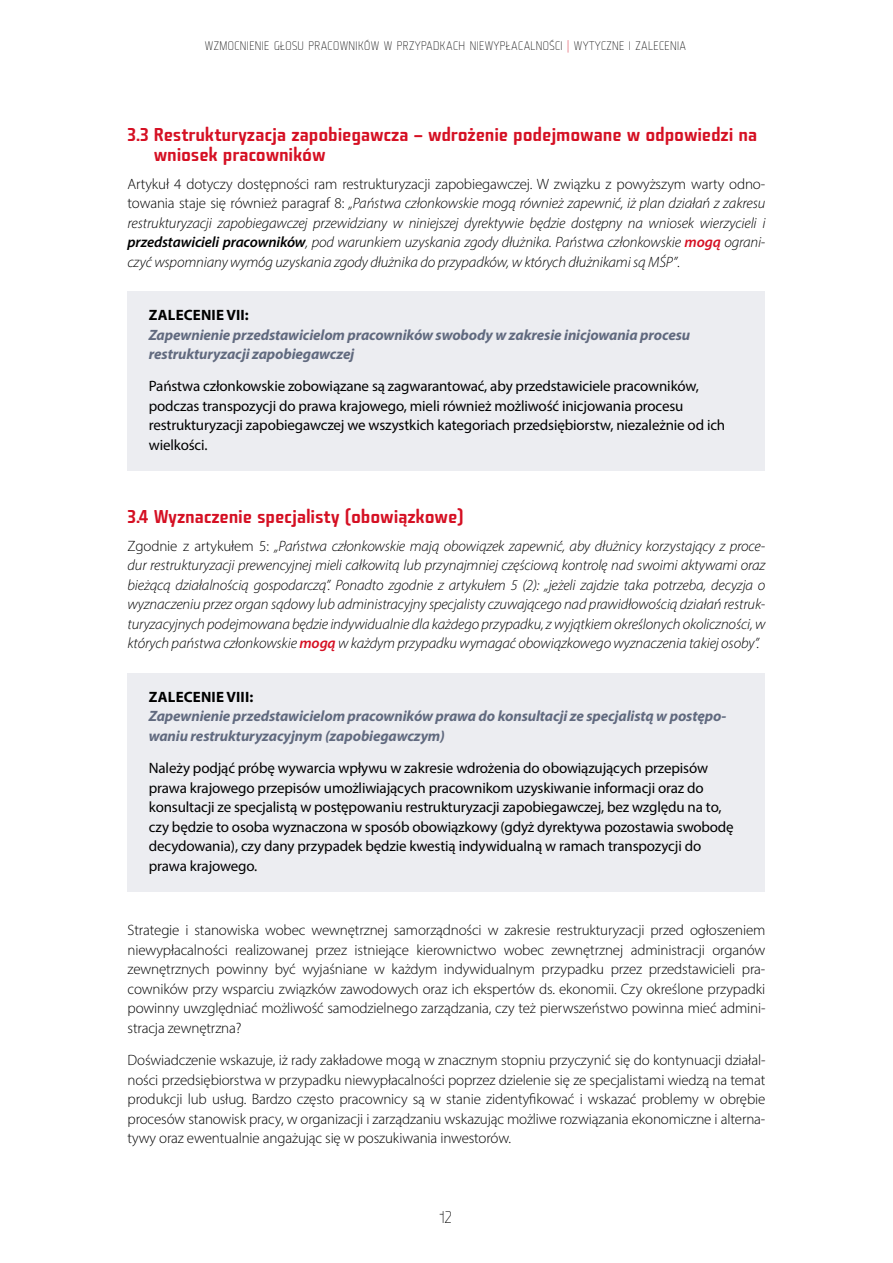
<style>
.page{position:relative;width:893px;height:1263px;background:#fff}
.page>*{position:absolute;margin:0;border:0;box-sizing:border-box;transform-origin:0 0}
.t1{font:18px/19.5px "Fishmonger MS";letter-spacing:-.01em;color:#d51023}
.t2{font:16.5px "Fishmonger";color:#000}
.t3{font:italic 300 15px/19.5px "Myriad Pro";letter-spacing:-.01em;color:#000;text-align:justify}
.t4{font:300 15px/19.5px "Myriad Pro";letter-spacing:-.01em;color:#000;text-align:justify}
.t5{font:15px/19.5px "Myriad Pro";letter-spacing:-.01em;color:#000}
.t6{font:italic 700 15px/19.5px "Myriad Pro";letter-spacing:-.01em;color:#616a7f}
.t7{font:700 15px "Myriad Pro";letter-spacing:.01em;color:#000}
.t8{font:12px "Fishmonger";letter-spacing:.03em;color:#000}
.s1{color:#d51023}
.s2{font-style:normal}
.s3{font-weight:600}
.s4{font-weight:600;color:#d51023}
</style>
<div class="page">
<div style="left:128px;top:292px;width:637px;height:49px;background:#ecedf1"></div>
<div style="left:128px;top:311px;width:637px;height:69px;background:#ecedf1"></div>
<div style="left:128px;top:363px;width:637px;height:108px;background:#ecedf1"></div>
<div style="left:128px;top:674px;width:637px;height:49px;background:#ecedf1"></div>
<div style="left:128px;top:693px;width:637px;height:69px;background:#ecedf1"></div>
<div style="left:128px;top:745px;width:637px;height:146px;background:#ecedf1"></div>
<p class="t8" style="left:205px;top:38px;width:483px">WZMOCNIENIE GŁOSU PRACOWNIKÓW W PRZYPADKACH NIEWYPŁACALNOŚCI <span class="s1">|</span> WYTYCZNE I ZALECENIA</p>
<p class="t1" style="left:154px;top:124px;width:605px;text-indent:-26px">3.3 Restrukturyzacja zapobiegawcza – wdrożenie podejmowane w odpowiedzi na wniosek pracowników</p>
<p class="t3" style="left:128px;top:174px;width:639px"><span class="s2">Artykuł 4 dotyczy dostępności ram restrukturyzacji zapobiegawczej. W związku z powyższym warty odno&shy;towania staje się również paragraf 8:</span> „Państwa członkowskie mogą również zapewnić, iż plan działań z zakresu restrukturyzacji zapobiegawczej przewidziany w niniejszej dyrektywie będzie dostępny na wniosek wierzycieli i <span class="s3">przedstawicieli pracowników</span>, pod warunkiem uzyskania zgody dłużnika. Państwa członkowskie <span class="s4">mogą</span> ograni&shy;czyć wspomniany wymóg uzyskania zgody dłużnika do przypadków, w których dłużnikami są MŚP”<span class="s2">.</span></p>
<p class="t7" style="left:149px;top:305px;width:101px">ZALECENIE VII:</p>
<p class="t6" style="left:149px;top:324px;width:543px">Zapewnienie przedstawicielom pracowników swobody w zakresie inicjowania procesu restrukturyzacji zapobiegawczej</p>
<p class="t5" style="left:149px;top:376px;width:578px">Państwa członkowskie zobowiązane są zagwarantować, aby przedstawiciele pracowników, podczas transpozycji do prawa krajowego, mieli również możliwość inicjowania procesu restrukturyzacji zapobiegawczej we wszystkich kategoriach przedsiębiorstw, niezależnie od ich wielkości.</p>
<p class="t1" style="left:128px;top:506px;width:338px">3.4 Wyznaczenie specjalisty (obowiązkowe)</p>
<p class="t3" style="left:128px;top:536px;width:639px"><span class="s2">Zgodnie z artykułem 5:</span> „Państwa członkowskie mają obowiązek zapewnić, aby dłużnicy korzystający z proce&shy;dur restrukturyzacji prewencyjnej mieli całkowitą lub przynajmniej częściową kontrolę nad swoimi aktywami oraz bieżącą działalnością gospodarczą”. Ponadto zgodnie z artykułem 5 (2): „jeżeli zajdzie taka potrzeba, decyzja o wyznaczeniu przez organ sądowy lub administracyjny specjalisty czuwającego nad prawidłowością działań restruk&shy;turyzacyjnych podejmowana będzie indywidualnie dla każdego przypadku, z wyjątkiem określonych okoliczności, w których państwa członkowskie <span class="s4">mogą</span> w każdym przypadku wymagać obowiązkowego wyznaczenia takiej osoby”.</p>
<p class="t7" style="left:149px;top:687px;width:106px">ZALECENIE VIII:</p>
<p class="t6" style="left:149px;top:706px;width:579px">Zapewnienie przedstawicielom pracowników prawa do konsultacji ze specjalistą w postępo&shy;waniu restrukturyzacyjnym (zapobiegawczym)</p>
<p class="t5" style="left:149px;top:758px;width:586px">Należy podjąć próbę wywarcia wpływu w zakresie wdrożenia do obowiązujących przepisów prawa krajowego przepisów umożliwiających pracownikom uzyskiwanie informacji oraz do konsultacji ze specjalistą w postępowaniu restrukturyzacji zapobiegawczej, bez względu na to, czy będzie to osoba wyznaczona w sposób obowiązkowy (gdyż dyrektywa pozostawia swobodę decydowania), czy dany przypadek będzie kwestią indywidualną w ramach transpozycji do prawa krajowego.</p>
<p class="t4" style="left:128px;top:920px;width:639px">Strategie i stanowiska wobec wewnętrznej samorządności w zakresie restrukturyzacji przed ogłoszeniem niewypłacalności realizowanej przez istniejące kierownictwo wobec zewnętrznej administracji organów zewnętrznych powinny być wyjaśniane w każdym indywidualnym przypadku przez przedstawicieli pra&shy;cowników przy wsparciu związków zawodowych oraz ich ekspertów ds. ekonomii. Czy określone przypadki powinny uwzględniać możliwość samodzielnego zarządzania, czy też pierwszeństwo powinna mieć admini&shy;stracja zewnętrzna?</p>
<p class="t4" style="left:128px;top:1050px;width:639px">Doświadczenie wskazuje, iż rady zakładowe mogą w znacznym stopniu przyczynić się do kontynuacji działal&shy;ności przedsiębiorstwa w przypadku niewypłacalności poprzez dzielenie się ze specjalistami wiedzą na temat produkcji lub usług. Bardzo często pracownicy są w stanie zidentyfikować i wskazać problemy w obrębie procesów stanowisk pracy, w organizacji i zarządzaniu wskazując możliwe rozwiązania ekonomiczne i alterna&shy;tywy oraz ewentualnie angażując się w poszukiwania inwestorów.</p>
<p class="t2" style="left:439px;top:1206px;width:14px">12</p>
</div>
